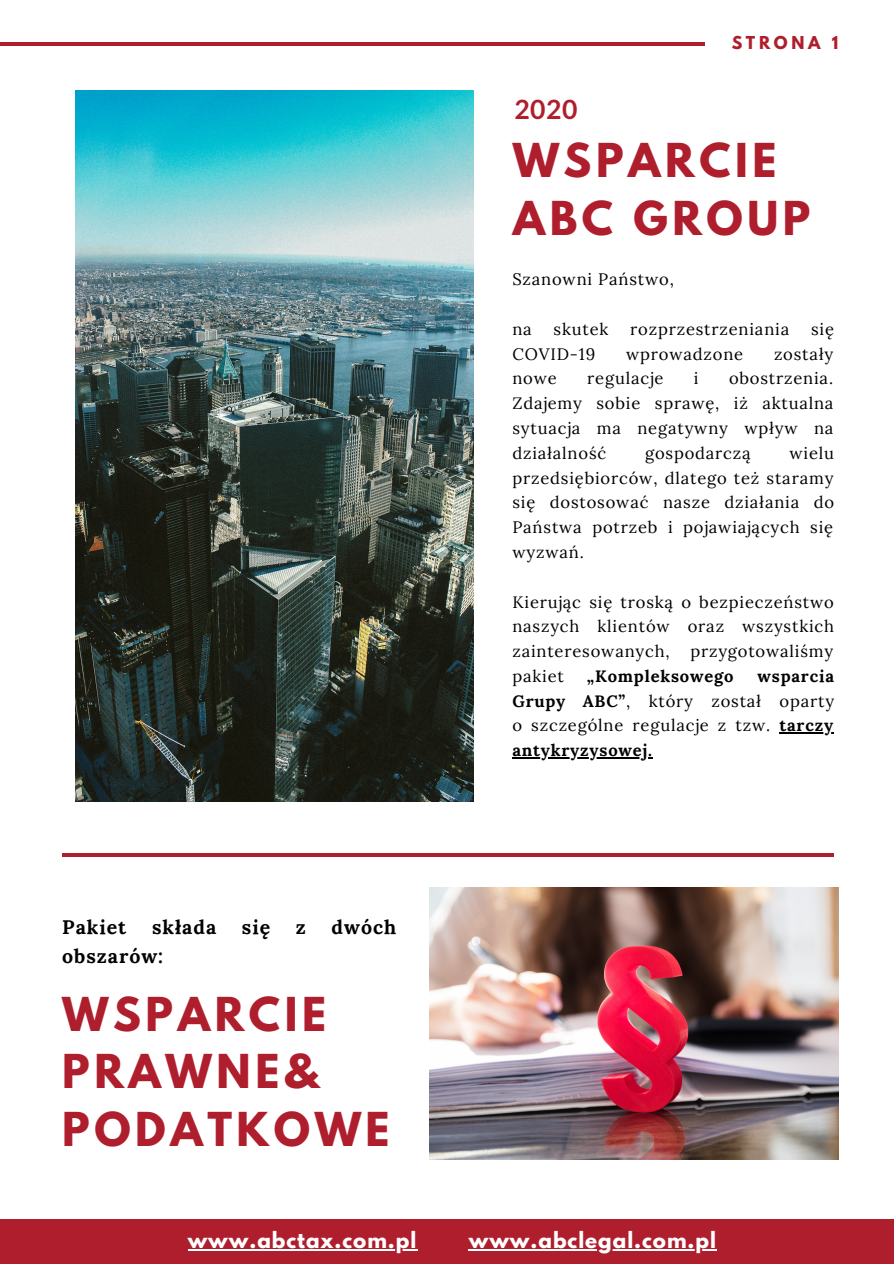
<style>
.page{position:relative;width:894px;height:1264px;background:#fff}
.page>*{position:absolute;margin:0;border:0;box-sizing:border-box;transform-origin:0 0}
.t1{font:700 41.4px/57.4px "League Spartan";letter-spacing:.11em;color:#af1e2d}
.t2{font:700 26.55px "Lato";color:#af1e2d}
.t3{font:700 19.8px "League Spartan";letter-spacing:.05em;color:#fff}
.t4{font:700 19.5px "Lora";letter-spacing:.05em;color:#000}
.t5{font:16.5px/24.8px "Lora";letter-spacing:.05em;color:#000;text-align:justify}
.t6{font:700 16.5px "Lora";letter-spacing:.05em;color:#000}
.t7{font:700 15.75px "League Spartan";letter-spacing:.23em;color:#af1e2d}
.s1{font-weight:700}
</style>
<div class="page">
<hr style="left:0;top:42px;width:704px;height:3px;background:#af1e2d">
<img style="left:75px;top:91px;width:399px;height:710px">
<hr style="left:62px;top:853px;width:771px;height:3px;background:#af1e2d">
<div style="left:0;top:1219px;width:893px;height:44px;background:#af1e2d"></div>
<img style="left:429px;top:887px;width:409px;height:272px">
<hr style="left:779px;top:732px;width:54px;height:1px;background:#000">
<hr style="left:512px;top:757px;width:140px;height:1px;background:#000">
<hr style="left:188px;top:1249px;width:229px;height:1px;background:#fff">
<hr style="left:468px;top:1249px;width:248px;height:1px;background:#fff">
<p class="t7" style="left:731px;top:34px;width:108px">STRONA 1</p>
<p class="t4" style="left:62px;top:914px;width:66px">Pakiet</p>
<p class="t4" style="left:152px;top:914px;width:66px">składa</p>
<p class="t4" style="left:242px;top:914px;width:30px">się</p>
<p class="t4" style="left:296px;top:914px;width:12px">z</p>
<p class="t4" style="left:331px;top:914px;width:66px">dwóch</p>
<p class="t4" style="left:62px;top:943px;width:102px">obszarów:</p>
<h1 class="t1" style="left:62px;top:990px;width:329px">WSPARCIE<br>PRAWNE&amp;<br>PODATKOWE</h1>
<h2 class="t2" style="left:514px;top:93px;width:65px">2020</h2>
<h1 class="t1" style="left:512px;top:137px;width:299px">WSPARCIE<br>ABC GROUP</h1>
<p class="t5" style="left:512px;top:267px;width:163px">Szanowni Państwo,</p>
<p class="t5" style="left:512px;top:316px;width:21px">na</p>
<p class="t5" style="left:553px;top:316px;width:56px">skutek</p>
<p class="t5" style="left:630px;top:316px;width:160px">rozprzestrzeniania</p>
<p class="t5" style="left:810px;top:316px;width:24px">się</p>
<p class="t5" style="left:512px;top:341px;width:84px">COVID-19</p>
<p class="t5" style="left:626px;top:341px;width:119px">wprowadzone</p>
<p class="t5" style="left:773px;top:341px;width:61px">zostały</p>
<p class="t5" style="left:512px;top:366px;width:46px">nowe</p>
<p class="t5" style="left:587px;top:366px;width:78px">regulacje</p>
<p class="t5" style="left:693px;top:366px;width:6px">i</p>
<p class="t5" style="left:512px;top:366px;width:322px;text-indent:216px">obostrzenia.<br>Zdajemy sobie sprawę, iż aktualna sytuacja ma negatywny wpływ na działalność</p>
<p class="t5" style="left:512px;top:440px;width:323px;text-indent:277px">wielu przedsiębiorców, dlatego też staramy się dostosować nasze działania do Państwa potrzeb i pojawiających się wyzwań.</p>
<p class="t5" style="left:512px;top:589px;width:323px">Kierując się troską o bezpieczeństwo naszych klientów oraz wszystkich zainteresowanych, przygotowaliśmy pakiet</p>
<p class="t5" style="left:644px;top:440px;width:107px">gospodarczą</p>
<p class="t5" style="left:512px;top:663px;width:323px;text-indent:245px"><span class="s1">wsparcia Grupy ABC”</span>, który został oparty o szczególne regulacje z tzw. <span class="s1">tarczy antykryzysowej.</span></p>
<p class="t6" style="left:586px;top:665px;width:148px">„Kompleksowego</p>
<p class="t3" style="left:188px;top:1230px;width:230px">www.abctax.com.pl</p>
<p class="t3" style="left:468px;top:1230px;width:248px">www.abclegal.com.pl</p>
</div>
